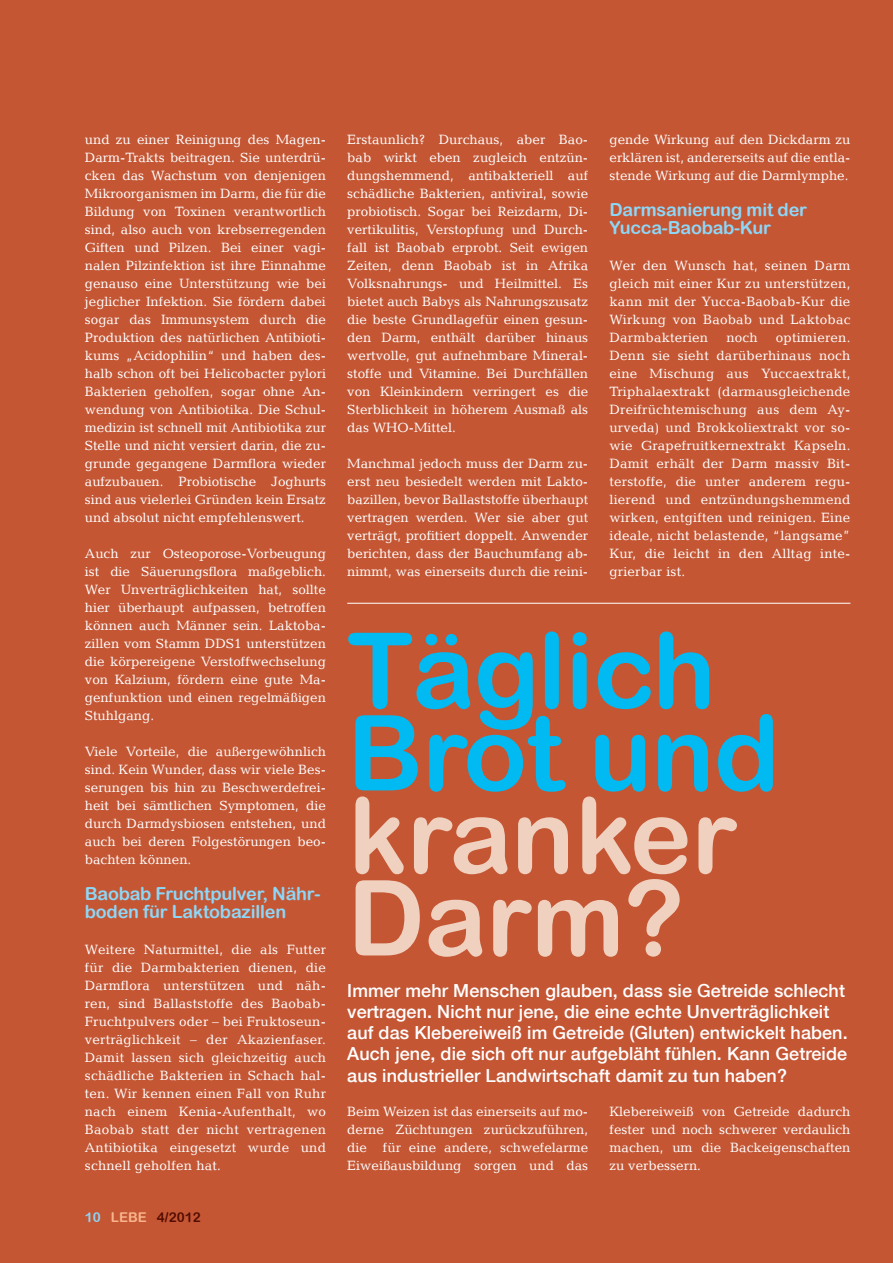
<style>
.page{position:relative;width:893px;height:1263px;background:#c45634}
.page>*{position:absolute;margin:0;border:0;box-sizing:border-box;transform-origin:0 0}
.t1{font:105px/82.5px "Arial Rounded MT Bold";letter-spacing:-.005em;color:#00baf1}
.t2{font:105px/82.5px "Arial Rounded MT Bold";letter-spacing:-.005em;color:#f0d0be}
.t3{font:500 18px/21px "Helvetica Neue";letter-spacing:.005em;color:#fff}
.fließtext{font:18px/18px "Arial Rounded MT Bold";letter-spacing:-.01em;color:#8dd7f7}
.fließtext-2{font:13.5px/18px "Candida LT";color:#fff;text-align:justify}
.t4{font:13.5px "Arial Rounded MT Bold";color:#530c00}
.s1{color:#8dd7f7}
.s2{color:#fab58c}
</style>
<div class="page">
<hr style="left:347px;top:603px;width:503px;height:1px;background:#fff">
<p class="fließtext-2" style="left:85px;top:130px;width:243px">und zu einer Reinigung des Magen-Darm-Trakts beitragen. Sie unterdrü&shy;cken das Wachstum von denjenigen Mikroorganismen im Darm, die für die Bildung von Toxinen verantwortlich sind, also auch von krebserregenden Giften und Pilzen. Bei einer vagi&shy;nalen Pilzinfektion ist ihre Einnahme genauso eine Unterstützung wie bei jeglicher Infektion. Sie fördern dabei sogar das Immunsystem durch die Produktion des natürlichen Antibioti&shy;kums „Acidophilin“ und haben des&shy;halb schon oft bei Helicobacter pylori Bakterien geholfen, sogar ohne An&shy;wendung von Antibiotika. Die Schul&shy;medizin ist schnell mit Antibiotika zur Stelle und nicht versiert darin, die zu&shy;grunde gegangene Darmflora wieder aufzubauen. Probiotische Joghurts sind aus vielerlei Gründen kein Ersatz und absolut nicht empfehlenswert.</p>
<p class="fließtext-2" style="left:85px;top:544px;width:243px">Auch zur Osteoporose-Vorbeugung ist die Säuerungsflora maßgeblich.<br>Wer Unverträglichkeiten hat, sollte hier überhaupt aufpassen, betroffen können auch Männer sein. Laktoba&shy;zillen vom Stamm DDS1 unterstützen die körpereigene Verstoffwechselung von Kalzium, fördern eine gute Ma&shy;genfunktion und einen regelmäßigen Stuhlgang.</p>
<p class="fließtext-2" style="left:85px;top:742px;width:243px">Viele Vorteile, die außergewöhnlich sind. Kein Wunder, dass wir viele Bes&shy;serungen bis hin zu Beschwerdefrei&shy;heit bei sämtlichen Symptomen, die durch Darmdysbiosen entstehen, und auch bei deren Folgestörungen beo&shy;bachten können.</p>
<p class="fließtext" style="left:85px;top:884px;width:237px">Baobab Fruchtpulver, Nähr&shy;boden für Laktobazillen</p>
<p class="fließtext-2" style="left:85px;top:940px;width:243px">Weitere Naturmittel, die als Futter für die Darmbakterien dienen, die Darmflora unterstützen und näh&shy;ren, sind Ballaststoffe des Baobab-Fruchtpulvers oder – bei Fruktoseun&shy;verträglichkeit – der Akazienfaser.<br>Damit lassen sich gleichzeitig auch schädliche Bakterien in Schach hal&shy;ten. Wir kennen einen Fall von Ruhr nach einem Kenia-Aufenthalt, wo Baobab statt der nicht vertragenen Antibiotika eingesetzt wurde und schnell geholfen hat.</p>
<p class="t4" style="left:85px;top:1209px;width:118px"><span class="s1">10</span> <span class="s2">LEBE</span> 4/2012</p>
<p class="fließtext-2" style="left:347px;top:130px;width:242px">Erstaunlich? Durchaus, aber Bao&shy;bab wirkt eben zugleich entzün&shy;dungshemmend, antibakteriell auf schädliche Bakterien, antiviral, sowie probiotisch. Sogar bei Reizdarm, Di&shy;vertikulitis, Verstopfung und Durch&shy;fall ist Baobab erprobt. Seit ewigen Zeiten, denn Baobab ist in Afrika Volksnahrungs- und Heilmittel. Es bietet auch Babys als Nahrungszusatz die beste Grundlagefür einen gesun&shy;den Darm, enthält darüber hinaus wertvolle, gut aufnehmbare Mineral&shy;stoffe und Vitamine. Bei Durchfällen von Kleinkindern verringert es die Sterblichkeit in höherem Ausmaß als das WHO-Mittel.</p>
<p class="fließtext-2" style="left:347px;top:454px;width:242px">Manchmal jedoch muss der Darm zu&shy;erst neu besiedelt werden mit Lakto&shy;bazillen, bevor Ballaststoffe überhaupt vertragen werden. Wer sie aber gut verträgt, profitiert doppelt. Anwender berichten, dass der Bauchumfang ab&shy;nimmt, was einerseits durch die reini-</p>
<p class="fließtext-2" style="left:609px;top:130px;width:242px">gende Wirkung auf den Dickdarm zu erklären ist, andererseits auf die entla&shy;stende Wirkung auf die Darmlymphe.</p>
<p class="fließtext" style="left:609px;top:200px;width:199px">Darmsanierung mit der<br>Yucca-Baobab-Kur</p>
<p class="fließtext-2" style="left:609px;top:256px;width:242px">Wer den Wunsch hat, seinen Darm gleich mit einer Kur zu unterstützen, kann mit der Yucca-Baobab-Kur die Wirkung von Baobab und Laktobac Darmbakterien</p>
<p class="fließtext-2" style="left:726px;top:328px;width:33px">noch</p>
<p class="fließtext-2" style="left:609px;top:328px;width:242px;text-indent:166px">optimieren.<br>Denn sie sieht darüberhinaus noch eine Mischung aus Yuccaextrakt, Triphalaextrakt (darmausgleichende Dreifrüchtemischung aus dem Ay&shy;urveda) und Brokkoliextrakt vor so&shy;wie Grapefruitkernextrakt Kapseln.<br>Damit erhält der Darm massiv Bit&shy;terstoffe, die unter anderem regu&shy;lierend und entzündungshemmend wirken, entgiften und reinigen. Eine ideale, nicht belastende, “langsame” Kur, die leicht in den Alltag inte&shy;grierbar ist.</p>
<p class="t1" style="left:347px;top:628px;width:434px">Täglich<br>Brot und</p>
<p class="t2" style="left:347px;top:793px;width:392px">kranker<br>Darm?</p>
<p class="t3" style="left:347px;top:980px;width:502px">Immer mehr Menschen glauben, dass sie Getreide schlecht vertragen. Nicht nur jene, die eine echte Unverträglichkeit auf das Klebereiweiß im Getreide (Gluten) entwickelt haben.<br>Auch jene, die sich oft nur aufgebläht fühlen. Kann Getreide aus industrieller Landwirtschaft damit zu tun haben?</p>
<p class="fließtext-2" style="left:347px;top:1102px;width:242px">Beim Weizen ist das einerseits auf mo&shy;derne Züchtungen zurückzuführen, die für eine andere, schwefelarme Eiweißausbildung sorgen und das</p>
<p class="fließtext-2" style="left:609px;top:1102px;width:242px">Klebereiweiß von Getreide dadurch fester und noch schwerer verdaulich machen, um die Backeigenschaften zu verbessern.</p>
</div>
